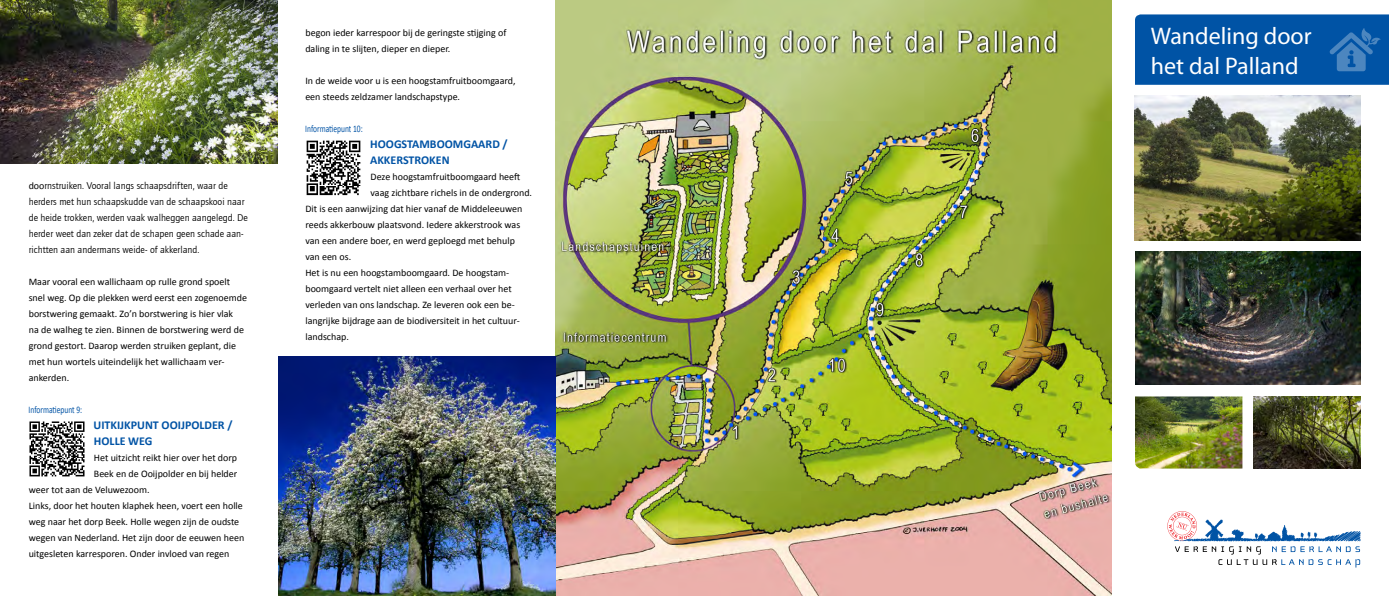
<style>
.page{position:relative;width:1389px;height:596px;background:#fff}
.page>*{position:absolute;margin:0;border:0;box-sizing:border-box;transform-origin:0 0}
.t1{font:24px/30px "Myriad Pro";color:#fff}
.t2{font:700 12px/16px "Calibri";color:#0053a5}
.t3{font:10px/16px "Calibri";color:#000}
.t4{font:10px/16px "Quay Sans ITCTT Book";color:#000}
.t5{font:10px "Calibri";color:#0053a5;scale:.75 1}
.s1{font-family:"Calibri"}
</style>
<div class="page">
<img style="left:29px;top:421px;width:56px;height:56px">
<img style="left:306px;top:140px;width:55px;height:56px">
<img style="left:0;top:0;width:278px;height:164px">
<img style="left:556px;top:0;width:555px;height:595px">
<img style="left:1135px;top:396px;width:107px;height:72px">
<img style="left:1135px;top:96px;width:225px;height:144px">
<img style="left:1135px;top:252px;width:226px;height:132px">
<img style="left:1254px;top:396px;width:107px;height:72px">
<svg style="left:1135px;top:14px;width:254px;height:71px;background:#0657a7"></svg>
<svg style="left:1167px;top:511px;width:194px;height:56px"></svg>
<img style="left:279px;top:356px;width:277px;height:239px">
<p class="t4" style="left:29px;top:178px;width:221px"><span class="s1">doo</span>rnstruiken. Vooral langs schaapsdriften, waar de herders met hun schaapskudde van de schaapskooi naar de heide trokken, werden vaak walheggen aangelegd. De herder weet dan zeker dat de schapen geen schade aan&shy;richtten aan andermans weide- of akkerland.</p>
<p class="t3" style="left:29px;top:273px;width:220px">Maar vooral een wallichaam op rulle grond spoelt snel weg. Op die plekken werd eerst een zogenoemde borstwering gemaakt. Zo’n borstwering is hier vlak<br>na de walheg te zien. Binnen de borstwering werd de grond gestort. Daarop werden struiken geplant, die met hun wortels uiteindelijk het wallichaam ver&shy;ankerden.</p>
<p class="t5" style="left:29px;top:403px;width:73px">Informatiepunt 9:</p>
<p class="t2" style="left:94px;top:417px;width:141px">UITKIJKPUNT OOIJPOLDER /<br>HOLLE WEG</p>
<p class="t3" style="left:94px;top:449px;width:145px">Het uitzicht reikt hier over het dorp</p>
<p class="t3" style="left:94px;top:465px;width:145px">Beek en de Ooijpolder en bij helder</p>
<p class="t3" style="left:29px;top:481px;width:122px">weer tot aan de Veluwezoom.</p>
<p class="t3" style="left:29px;top:497px;width:216px">Links, door het houten klaphek heen, voert een holle</p>
<p class="t3" style="left:29px;top:513px;width:212px">weg naar het dorp Beek. Holle wegen zijn de oudste</p>
<p class="t3" style="left:29px;top:529px;width:217px">wegen van Nederland. Het zijn door de eeuwen heen</p>
<p class="t3" style="left:29px;top:545px;width:202px">uitgesleten karresporen. Onder invloed van regen</p>
<p class="t3" style="left:305px;top:25px;width:203px">begon ieder karrespoor bij de geringste stijging of daling in te slijten, dieper en dieper.</p>
<p class="t3" style="left:305px;top:73px;width:212px">In de weide voor u is een hoogstamfruitboomgaard, een steeds zeldzamer landschapstype.</p>
<p class="t5" style="left:305px;top:122px;width:78px">Informatiepunt 10:</p>
<p class="t2" style="left:370px;top:136px;width:139px">HOOGSTAMBOOMGAARD /<br>AKKERSTROKEN</p>
<p class="t3" style="left:371px;top:169px;width:151px">Deze hoogstamfruitboomgaard heeft</p>
<p class="t3" style="left:371px;top:185px;width:163px">vaag zichtbare richels in de ondergrond.</p>
<p class="t3" style="left:305px;top:201px;width:218px">Dit is een aanwijzing dat hier vanaf de Middeleeuwen</p>
<p class="t3" style="left:305px;top:217px;width:216px">reeds akkerbouw plaatsvond. Iedere akkerstrook was</p>
<p class="t3" style="left:305px;top:233px;width:211px">van een andere boer, en werd geploegd met behulp</p>
<p class="t3" style="left:305px;top:249px;width:47px">van een os.</p>
<p class="t3" style="left:305px;top:265px;width:205px">Het is nu een hoogstamboomgaard. De hoogstam-</p>
<p class="t3" style="left:305px;top:281px;width:208px">boomgaard vertelt niet alleen een verhaal over het</p>
<p class="t3" style="left:305px;top:297px;width:211px">verleden van ons landschap. Ze leveren ook een be-</p>
<p class="t3" style="left:305px;top:313px;width:216px">langrijke bijdrage aan de biodiversiteit in het cultuur-</p>
<p class="t3" style="left:305px;top:329px;width:45px">landschap.</p>
<h1 class="t1" style="left:1151px;top:20px;width:162px">Wandeling door het dal Palland</h1>
</div>
